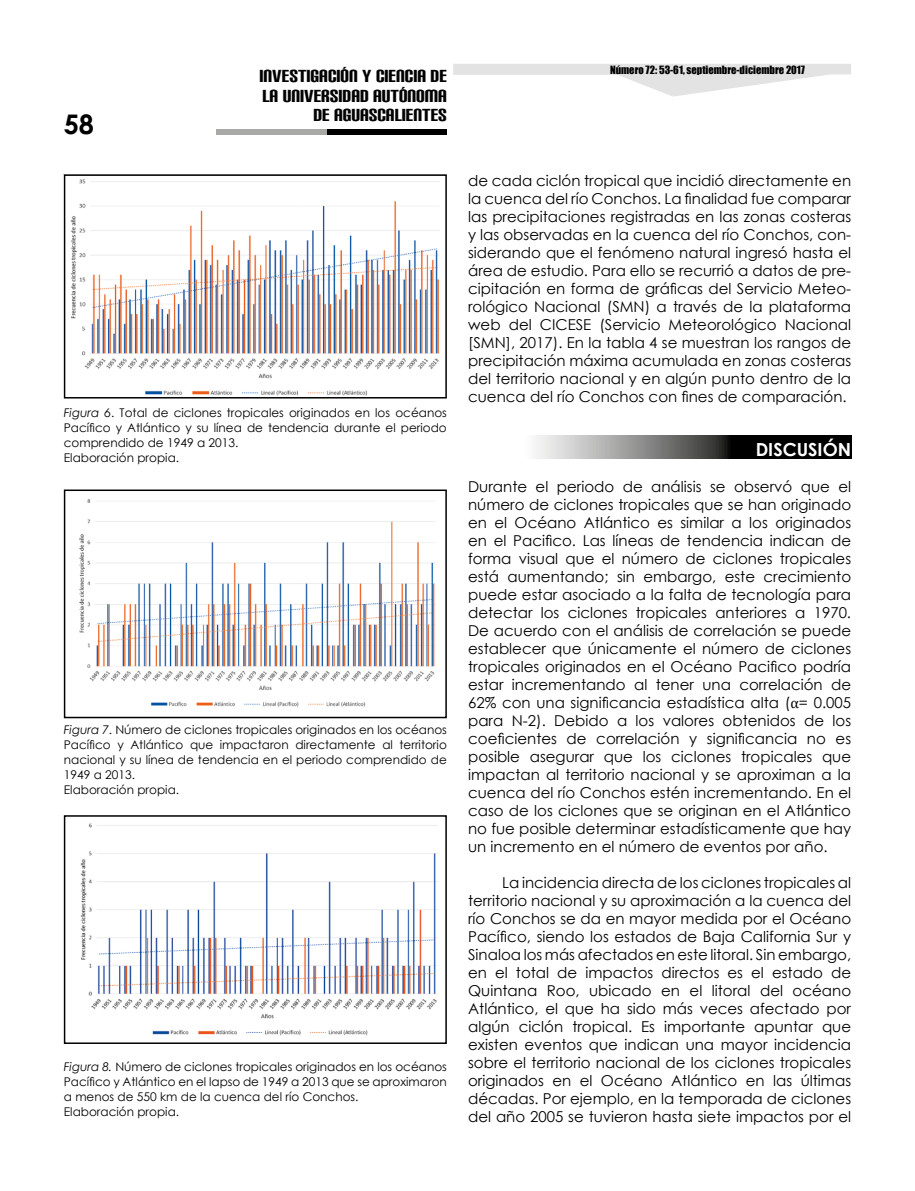
<style>
.page{position:relative;width:915px;height:1191px;background:#fff}
.page>*{position:absolute;margin:0;border:0;box-sizing:border-box;transform-origin:0 0}
.t1{font:700 27px "Century Gothic";color:#000}
.t2{font:21px/19.5px "Carbon Block";color:#000;text-align:right}
.t3{font:700 18px "Century Gothic";color:#fff}
.t4{font:15px/18px "Century Gothic";color:#000;text-align:justify}
.t5{font:12px/15px "Century Gothic";color:#000}
.t6{font:10.5px "Impact";color:#000}
.s1{font-style:italic}
.s2{font-family:"Cambria Math"}
</style>
<div class="page">
<svg style="left:453px;top:64px;width:397px;height:33px"></svg>
<div style="left:216px;top:129px;width:214px;height:6px;background:#a8a8a7"></div>
<div style="left:327px;top:129px;width:119px;height:6px;background:#000"></div>
<svg style="left:536px;top:436px;width:314px;height:22px;background:#5a5a5a"></svg>
<img style="left:70px;top:179px;width:370px;height:216px">
<img style="left:79px;top:498px;width:356px;height:209px">
<img style="left:80px;top:823px;width:358px;height:213px">
<div style="left:64px;top:174px;width:382px;height:224px;border:2px solid #000"></div>
<div style="left:64px;top:489px;width:382px;height:229px;border:2px solid #000"></div>
<div style="left:64px;top:815px;width:382px;height:229px;border:2px solid #000"></div>
<h1 class="t1" style="left:64px;top:107px;width:32px">58</h1>
<h2 class="t2" style="left:259px;top:67px;width:189px">INVESTIGACIÓN Y CIENCIA DE<br>LA UNIVERSIDAD AUTÓNOMA<br>DE AGUASCALIENTES</h2>
<p class="t6" style="left:609px;top:63px;width:196px">Número 72: 53-61, septiembre-diciembre 2017</p>
<p class="t5" style="left:64px;top:405px;width:384px"><span class="s1">Figura 6</span>. Total de ciclones tropicales originados en los océanos Pacífico y Atlántico y su línea de tendencia durante el periodo comprendido de 1949 a 2013.<br>Elaboración propia.</p>
<p class="t5" style="left:64px;top:722px;width:384px"><span class="s1">Figura 7</span>. Número de ciclones tropicales originados en los océanos Pacífico y Atlántico que impactaron directamente al territorio nacional y su línea de tendencia en el periodo comprendido de 1949 a 2013.<br>Elaboración propia.</p>
<p class="t5" style="left:64px;top:1058px;width:384px"><span class="s1">Figura 8.</span> Número de ciclones tropicales originados en los océanos Pacífico y Atlántico en el lapso de 1949 a 2013 que se aproximaron a menos de 550 km de la cuenca del río Conchos.<br>Elaboración propia.</p>
<p class="t4" style="left:468px;top:171px;width:384px">de cada ciclón tropical que incidió directamente en la cuenca del río Conchos. La finalidad fue comparar las precipitaciones registradas en las zonas costeras y las observadas en la cuenca del río Conchos, con&shy;siderando que el fenómeno natural ingresó hasta el área de estudio. Para ello se recurrió a datos de pre&shy;cipitación en forma de gráficas del Servicio Meteo&shy;rológico Nacional (SMN) a través de la plataforma web del CICESE (Servicio Meteorológico Nacional [SMN], 2017). En la tabla 4 se muestran los rangos de precipitación máxima acumulada en zonas costeras del territorio nacional y en algún punto dentro de la cuenca del río Conchos con fines de comparación.</p>
<p class="t3" style="left:755px;top:438px;width:97px">DISCUSIÓN</p>
<p class="t4" style="left:468px;top:477px;width:384px">Durante el periodo de análisis se observó que el número de ciclones tropicales que se han originado en el Océano Atlántico es similar a los originados en el Pacifico. Las líneas de tendencia indican de forma visual que el número de ciclones tropicales está aumentando; sin embargo, este crecimiento puede estar asociado a la falta de tecnología para detectar los ciclones tropicales anteriores a 1970.<br>De acuerdo con el análisis de correlación se puede establecer que únicamente el número de ciclones tropicales originados en el Océano Pacifico podría estar incrementando al tener una correlación de 62% con una significancia estadística alta (<span class="s2">α</span>= 0.005 para N-2). Debido a los valores obtenidos de los coeficientes de correlación y significancia no es posible asegurar que los ciclones tropicales que impactan al territorio nacional y se aproximan a la cuenca del río Conchos estén incrementando. En el caso de los ciclones que se originan en el Atlántico no fue posible determinar estadísticamente que hay un incremento en el número de eventos por año.</p>
<p class="t4" style="left:468px;top:873px;width:384px;text-indent:34px">La incidencia directa de los ciclones tropicales al territorio nacional y su aproximación a la cuenca del río Conchos se da en mayor medida por el Océano Pacífico, siendo los estados de Baja California Sur y Sinaloa los más afectados en este litoral. Sin embargo, en el total de impactos directos es el estado de Quintana Roo, ubicado en el litoral del océano Atlántico, el que ha sido más veces afectado por algún ciclón tropical. Es importante apuntar que existen eventos que indican una mayor incidencia sobre el territorio nacional de los ciclones tropicales originados en el Océano Atlántico en las últimas décadas. Por ejemplo, en la temporada de ciclones del año 2005 se tuvieron hasta siete impactos por el</p>
</div>
